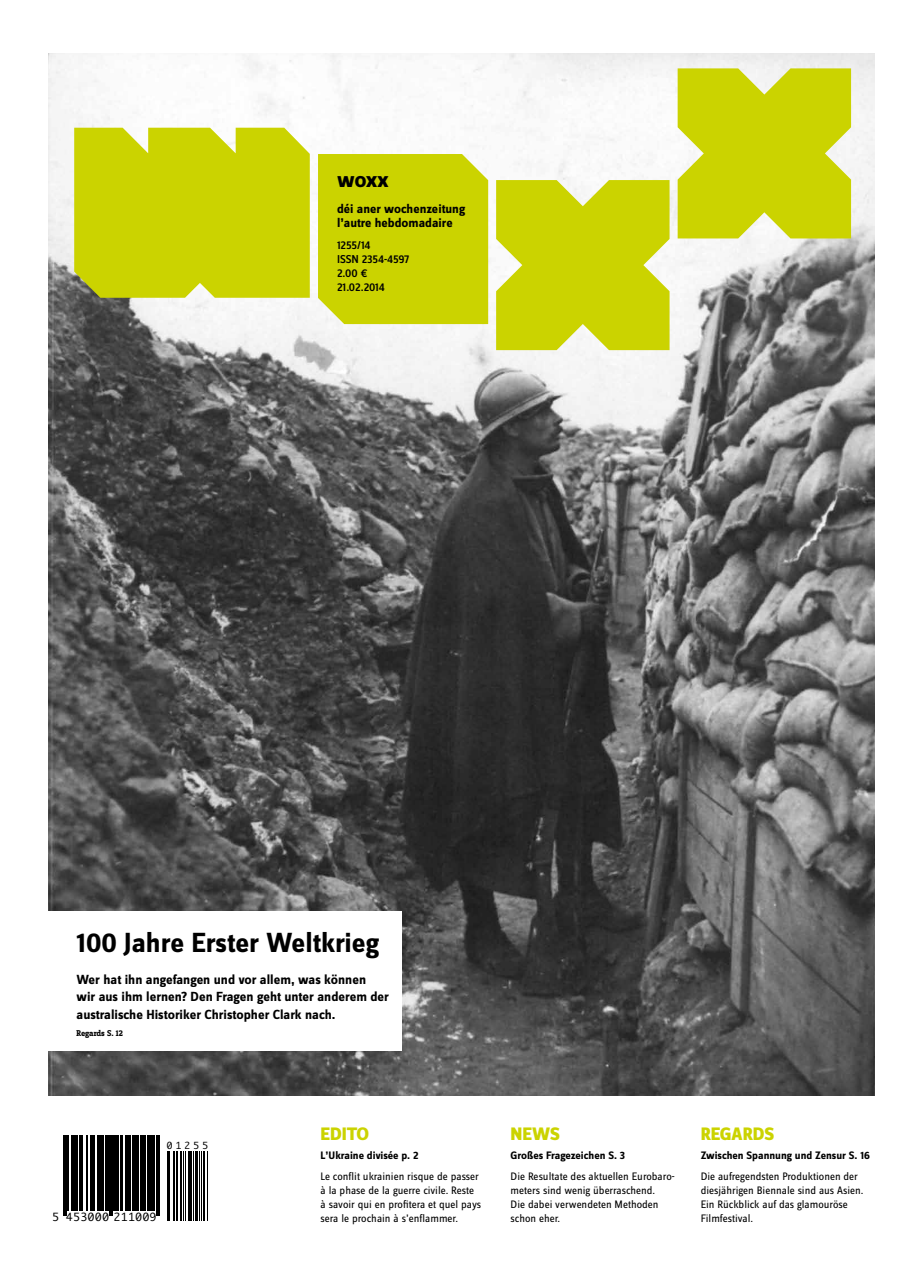
<style>
.page{position:relative;width:922px;height:1276px;background:#fff}
.page>*{position:absolute;margin:0;border:0;box-sizing:border-box;transform-origin:0 0}
.t1{font:700 28.75px "Zine Sans Dis";color:#000}
.t2{font:700 23.12px "Zine Sans Dis";color:#000}
.t3{font:800 18.75px "Zine Sans Dis";letter-spacing:-.01em;color:#cbd300}
.t4{font:700 13.75px/17.5px "Zine Sans Dis";color:#000}
.t5{font:700 13.12px/14.4px "Zine Sans Dis";color:#000}
.t6{font:500 11.88px/13.8px "Zine Sans Dis";letter-spacing:-.01em;color:#000}
.t7{font:11.25px/13.8px "Zine Sans Dis";color:#000}
.t8{font:700 11.25px "Zine Sans Dis";color:#000}
.t9{font:10.88px "Monaco";letter-spacing:.065em;color:#000}
.t10{font:9.38px "Monaco";letter-spacing:.35em;color:#000}
.t11{font:700 8.75px "Zine Slab Dis";letter-spacing:-.005em;color:#000}
</style>
<div class="page">
<svg style="left:63px;top:1135px;width:97px;height:81px;fill:#000"></svg>
<hr style="left:63px;top:1135px;width:1px;height:80px;background:#000">
<hr style="left:65px;top:1135px;width:1px;height:80px;background:#000">
<hr style="left:67px;top:1135px;width:1px;height:75px;background:#000">
<hr style="left:71px;top:1135px;width:2px;height:75px;background:#000">
<hr style="left:74px;top:1135px;width:3px;height:75px;background:#000">
<hr style="left:79px;top:1135px;width:1px;height:75px;background:#000">
<hr style="left:81px;top:1135px;width:1px;height:75px;background:#000">
<hr style="left:86px;top:1135px;width:1px;height:75px;background:#000">
<hr style="left:91px;top:1135px;width:2px;height:75px;background:#000">
<hr style="left:94px;top:1135px;width:1px;height:75px;background:#000">
<hr style="left:98px;top:1135px;width:2px;height:75px;background:#000">
<hr style="left:101px;top:1135px;width:1px;height:75px;background:#000">
<hr style="left:103px;top:1135px;width:1px;height:75px;background:#000">
<hr style="left:106px;top:1135px;width:3px;height:75px;background:#000">
<hr style="left:110px;top:1135px;width:1px;height:80px;background:#000">
<hr style="left:112px;top:1135px;width:1px;height:80px;background:#000">
<hr style="left:114px;top:1135px;width:2px;height:75px;background:#000">
<hr style="left:117px;top:1135px;width:2px;height:75px;background:#000">
<hr style="left:121px;top:1135px;width:2px;height:75px;background:#000">
<hr style="left:125px;top:1135px;width:2px;height:75px;background:#000">
<hr style="left:128px;top:1135px;width:2px;height:75px;background:#000">
<hr style="left:132px;top:1135px;width:2px;height:75px;background:#000">
<hr style="left:135px;top:1135px;width:3px;height:75px;background:#000">
<hr style="left:140px;top:1135px;width:1px;height:75px;background:#000">
<hr style="left:142px;top:1135px;width:3px;height:75px;background:#000">
<hr style="left:147px;top:1135px;width:1px;height:75px;background:#000">
<hr style="left:149px;top:1135px;width:3px;height:75px;background:#000">
<hr style="left:153px;top:1135px;width:1px;height:75px;background:#000">
<hr style="left:156px;top:1135px;width:1px;height:80px;background:#000">
<hr style="left:158px;top:1135px;width:1px;height:80px;background:#000">
<hr style="left:167px;top:1151px;width:1px;height:70px;background:#000">
<hr style="left:168px;top:1151px;width:2px;height:70px;background:#000">
<hr style="left:173px;top:1151px;width:2px;height:70px;background:#000">
<hr style="left:175px;top:1151px;width:1px;height:70px;background:#000">
<hr style="left:177px;top:1151px;width:1px;height:70px;background:#000">
<hr style="left:180px;top:1151px;width:2px;height:70px;background:#000">
<hr style="left:183px;top:1151px;width:1px;height:70px;background:#000">
<hr style="left:185px;top:1151px;width:1px;height:70px;background:#000">
<hr style="left:188px;top:1151px;width:1px;height:70px;background:#000">
<hr style="left:190px;top:1151px;width:2px;height:70px;background:#000">
<hr style="left:193px;top:1151px;width:1px;height:70px;background:#000">
<hr style="left:195px;top:1151px;width:2px;height:70px;background:#000">
<hr style="left:199px;top:1151px;width:1px;height:70px;background:#000">
<hr style="left:201px;top:1151px;width:1px;height:70px;background:#000">
<hr style="left:203px;top:1151px;width:1px;height:70px;background:#000">
<hr style="left:207px;top:1151px;width:1px;height:70px;background:#000">
<img style="left:49px;top:53px;width:825px;height:1042px">
<div style="left:48px;top:911px;width:353px;height:139px;background:#fff"></div>
<svg style="left:496px;top:180px;width:173px;height:170px;background:#cfd617"></svg>
<svg style="left:677px;top:68px;width:173px;height:170px;background:#cfd617"></svg>
<div style="left:318px;top:154px;width:170px;height:170px;background:#cbd300"></div>
<div style="left:74px;top:128px;width:236px;height:170px;background:#cbd300"></div>
<h2 class="t2" style="left:337px;top:168px;width:53px">woxx</h2>
<p class="t5" style="left:337px;top:202px;width:130px">déi aner wochenzeitung l’autre hebdomadaire</p>
<p class="t6" style="left:337px;top:239px;width:74px">1255/14<br>ISSN 2354-4597<br>2.00 €<br>21.02.2014</p>
<h1 class="t1" style="left:77px;top:927px;width:304px">100 Jahre Erster Weltkrieg</h1>
<p class="t4" style="left:77px;top:971px;width:314px">Wer hat ihn angefangen und vor allem, was können<br>wir aus ihm lernen? Den Fragen geht unter anderem der australische Historiker Christopher Clark nach.</p>
<p class="t11" style="left:77px;top:1029px;width:48px">Regards S. 12</p>
<h3 class="t3" style="left:320px;top:1123px;width:50px">EDITO</h3>
<h3 class="t3" style="left:510px;top:1123px;width:51px">NEWS</h3>
<h3 class="t3" style="left:700px;top:1123px;width:75px">REGARDS</h3>
<p class="t8" style="left:320px;top:1149px;width:99px">L’Ukraine divisée p. 2</p>
<p class="t7" style="left:320px;top:1170px;width:162px">Le conflit ukrainien risque de passer à la phase de la guerre civile. Reste à savoir qui en profitera et quel pays sera le prochain à s’enflammer.</p>
<p class="t10" style="left:167px;top:1137px;width:43px">01255</p>
<p class="t8" style="left:510px;top:1149px;width:116px">Großes Fragezeichen S. 3</p>
<p class="t7" style="left:510px;top:1170px;width:165px">Die Resultate des aktuellen Eurobaro&shy;meters sind wenig überraschend.<br>Die dabei verwendeten Methoden schon eher.</p>
<p class="t8" style="left:700px;top:1149px;width:171px">Zwischen Spannung und Zensur S. 16</p>
<p class="t7" style="left:700px;top:1170px;width:164px">Die aufregendsten Produktionen der diesjährigen Biennale sind aus Asien.<br>Ein Rückblick auf das glamouröse</p>
<p class="t9" style="left:52px;top:1207px;width:106px">5 453000 211009</p>
<p class="t7" style="left:700px;top:1211px;width:54px">Filmfestival.</p>
</div>
